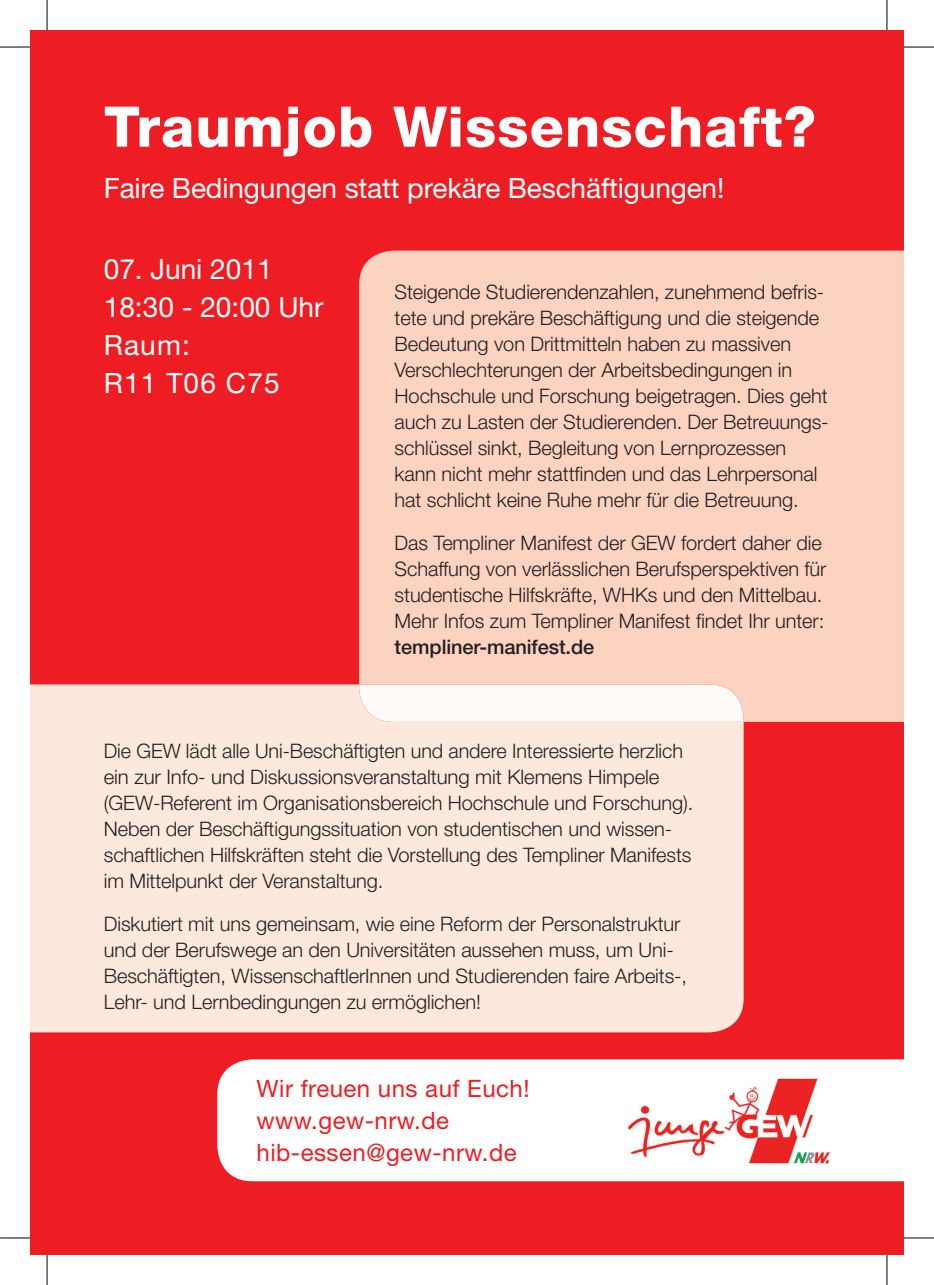
<style>
.page{position:relative;width:934px;height:1285px;background:#fff}
.page>*{position:absolute;margin:0;border:0;box-sizing:border-box;transform-origin:0 0}
.t1{font:800 56px "Helvetica Neue";letter-spacing:.02em;color:#fff}
.t2{font:28px/38px "Helvetica Neue";letter-spacing:-.005em;color:#fff}
.t3{font:24px/32px "Helvetica Neue";letter-spacing:.02em;color:#ee1d23}
.t4{font:300 20px/26px "Helvetica Neue";letter-spacing:-.005em;color:#231f20}
.t5{font:500 20px "Helvetica Neue";letter-spacing:-.005em;color:#231f20}
</style>
<div class="page">
<div style="left:30px;top:30px;width:873px;height:1225px;background:#ee1d23"></div>
<div style="left:359px;top:251px;width:544px;height:471px;background:#fcd2c0"></div>
<div style="left:217px;top:1059px;width:686px;height:122px;background:#fff"></div>
<img style="left:627px;top:1078px;width:202px;height:85px">
<div style="left:30px;top:684px;width:713px;height:348px;background:#fde8dd"></div>
<svg style="left:359px;top:684px;width:384px;height:38px;background:#fdf6f4"></svg>
<hr style="left:0;top:47px;width:30px;height:1px;background:#000">
<hr style="left:903px;top:47px;width:30px;height:1px;background:#000">
<hr style="left:0;top:1237px;width:30px;height:1px;background:#000">
<hr style="left:903px;top:1237px;width:30px;height:1px;background:#000">
<hr style="left:47px;top:0;width:1px;height:30px;background:#000">
<hr style="left:47px;top:1255px;width:1px;height:30px;background:#000">
<hr style="left:886px;top:0;width:1px;height:30px;background:#000">
<hr style="left:886px;top:1255px;width:1px;height:30px;background:#000">
<h1 class="t1" style="left:104px;top:93px;width:713px">Traumjob Wissenschaft?</h1>
<h2 class="t2" style="left:104px;top:169px;width:621px">Faire Bedingungen statt prekäre Beschäftigungen!</h2>
<h2 class="t2" style="left:104px;top:249px;width:221px">07. Juni 2011<br>18:30 - 20:00 Uhr<br>Raum:<br>R11 T06 C75</h2>
<p class="t4" style="left:394px;top:278px;width:435px">Steigende Studierendenzahlen, zunehmend befris&shy;tete und prekäre Beschäftigung und die steigende Bedeutung von Drittmitteln haben zu massiven Verschlechterungen der Arbeitsbedingungen in Hochschule und Forschung beigetragen. Dies geht auch zu Lasten der Studierenden. Der Betreuungs&shy;schlüssel sinkt, Begleitung von Lernprozessen kann nicht mehr stattfinden und das Lehrpersonal hat schlicht keine Ruhe mehr für die Betreuung.</p>
<p class="t4" style="left:394px;top:529px;width:433px">Das Templiner Manifest der GEW fordert daher die Schaffung von verlässlichen Berufsperspektiven für studentische Hilfskräfte, WHKs und den Mittelbau.<br>Mehr Infos zum Templiner Manifest findet Ihr unter:</p>
<p class="t5" style="left:394px;top:635px;width:201px">templiner-manifest.de</p>
<p class="t4" style="left:104px;top:737px;width:591px">Die GEW lädt alle Uni-Beschäftigten und andere Interessierte herzlich ein zur Info- und Diskussionsveranstaltung mit Klemens Himpele (GEW-Referent im Organisationsbereich Hochschule und Forschung).<br>Neben der Beschäftigungssituation von studentischen und wissen&shy;schaftlichen Hilfskräften steht die Vorstellung des Templiner Manifests im Mittelpunkt der Veranstaltung.</p>
<p class="t4" style="left:104px;top:910px;width:584px">Diskutiert mit uns gemeinsam, wie eine Reform der Personalstruktur und der Berufswege an den Universitäten aussehen muss, um Uni-Beschäftigten, WissenschaftlerInnen und Studierenden faire Arbeits-, Lehr- und Lernbedingungen zu ermöglichen!</p>
<p class="t3" style="left:256px;top:1072px;width:274px">Wir freuen uns auf Euch! www.gew-nrw.de hib-essen@gew-nrw.de</p>
</div>
